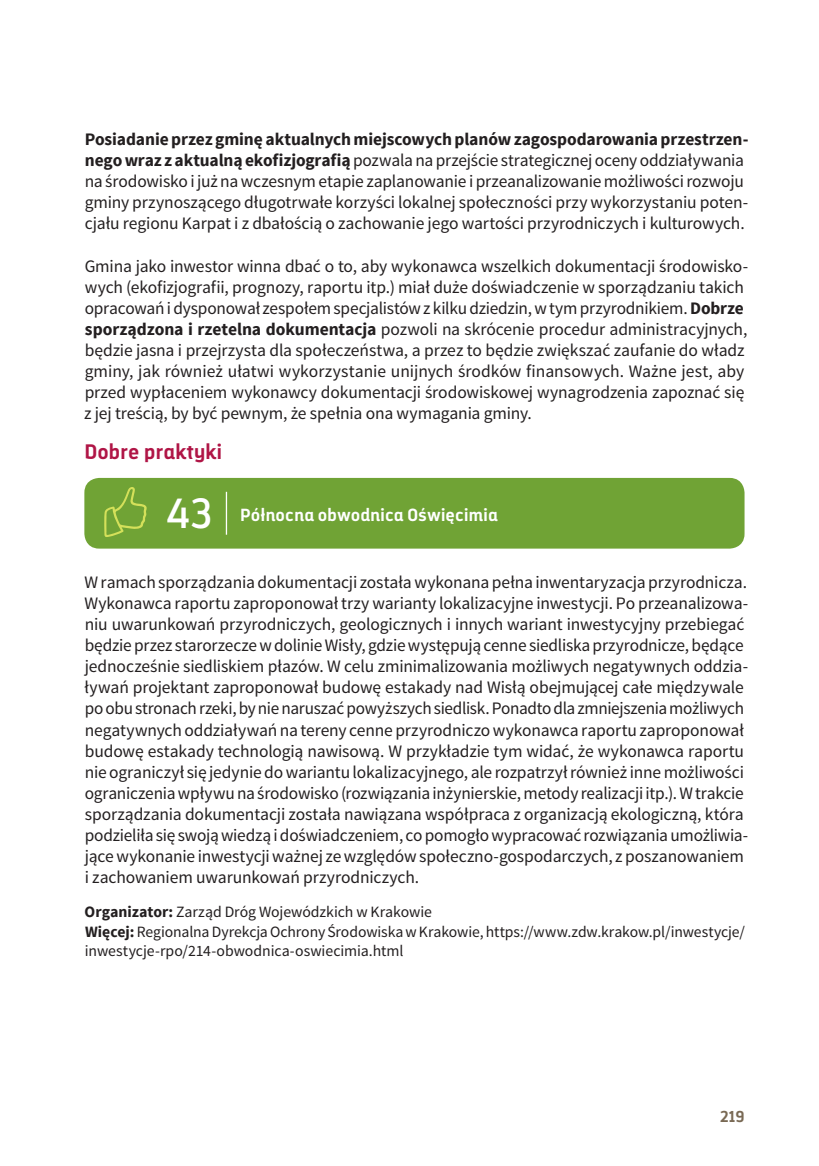
<style>
.page{position:relative;width:819px;height:1166px;background:#fff}
.page>*{position:absolute;margin:0;border:0;box-sizing:border-box;transform-origin:0 0}
.t1{font:42px "Darwin Alt";color:#fff}
.srodtytul{font:700 21px "Darwin Alt";letter-spacing:.015em;color:#b01546}
.teskt_glowny{font:17.5px/21px "Source Sans Pro";letter-spacing:-.01em;color:#231f20}
.t2{font:700 17.5px "Darwin Alt";letter-spacing:.015em;color:#fff}
.Organizator_wiecej_p{font:15.75px/19.2px "Source Sans Pro";letter-spacing:-.005em;color:#231f20}
.t3{font:700 15.75px "Darwin Alt";color:#796954}
.s1{font-weight:700}
</style>
<div class="page">
<div style="left:84px;top:478px;width:660px;height:70px;background:#70a335;border-radius:15px"></div>
<svg style="left:104px;top:487px;width:43px;height:50px"></svg>
<hr style="left:226px;top:492px;width:1px;height:43px;background:#fff">
<p class="teskt_glowny" style="left:85px;top:129px;width:665px"><span class="s1">Posiadanie przez gminę aktualnych miejscowych planów zagospodarowania przestrzen&shy;nego wraz z aktualną ekofizjografią</span> pozwala na przejście strategicznej oceny oddziaływania na środowisko i już na wczesnym etapie zaplanowanie i przeanalizowanie możliwości rozwoju gminy przynoszącego długotrwałe korzyści lokalnej społeczności przy wykorzystaniu poten&shy;cjału regionu Karpat i z dbałością o zachowanie jego wartości przyrodniczych i kulturowych.</p>
<p class="teskt_glowny" style="left:84px;top:256px;width:665px">Gmina jako inwestor winna dbać o to, aby wykonawca wszelkich dokumentacji środowisko&shy;wych (ekofizjografii, prognozy, raportu itp.) miał duże doświadczenie w sporządzaniu takich opracowań i dysponował zespołem specjalistów z kilku dziedzin, w tym przyrodnikiem. <span class="s1">Dobrze sporządzona i rzetelna dokumentacja</span> pozwoli na skrócenie procedur administracyjnych, będzie jasna i przejrzysta dla społeczeństwa, a przez to będzie zwiększać zaufanie do władz gminy, jak również ułatwi wykorzystanie unijnych środków finansowych. Ważne jest, aby przed wypłaceniem wykonawcy dokumentacji środowiskowej wynagrodzenia zapoznać się z jej treścią, by być pewnym, że spełnia ona wymagania gminy.</p>
<p class="srodtytul" style="left:85px;top:439px;width:138px">Dobre praktyki</p>
<p class="t1" style="left:166px;top:488px;width:48px">43</p>
<p class="t2" style="left:240px;top:504px;width:258px">Północna obwodnica Oświęcimia</p>
<p class="teskt_glowny" style="left:84px;top:572px;width:665px">W ramach sporządzania dokumentacji została wykonana pełna inwentaryzacja przyrodnicza.<br>Wykonawca raportu zaproponował trzy warianty lokalizacyjne inwestycji. Po przeanalizowa&shy;niu uwarunkowań przyrodniczych, geologicznych i innych wariant inwestycyjny przebiegać będzie przez starorzecze w dolinie Wisły, gdzie występują cenne siedliska przyrodnicze, będące jednocześnie siedliskiem płazów. W celu zminimalizowania możliwych negatywnych oddzia&shy;ływań projektant zaproponował budowę estakady nad Wisłą obejmującej całe międzywale po obu stronach rzeki, by nie naruszać powyższych siedlisk. Ponadto dla zmniejszenia możliwych negatywnych oddziaływań na tereny cenne przyrodniczo wykonawca raportu zaproponował budowę estakady technologią nawisową. W przykładzie tym widać, że wykonawca raportu nie ograniczył się jedynie do wariantu lokalizacyjnego, ale rozpatrzył również inne możliwości ograniczenia wpływu na środowisko (rozwiązania inżynierskie, metody realizacji itp.). W trakcie sporządzania dokumentacji została nawiązana współpraca z organizacją ekologiczną, która podzieliła się swoją wiedzą i doświadczeniem, co pomogło wypracować rozwiązania umożliwia&shy;jące wykonanie inwestycji ważnej ze względów społeczno-gospodarczych, z poszanowaniem i zachowaniem uwarunkowań przyrodniczych.</p>
<p class="Organizator_wiecej_p" style="left:85px;top:902px;width:349px"><span class="s1">Organizator:</span> Zarząd Dróg Wojewódzkich w Krakowie</p>
<p class="Organizator_wiecej_p" style="left:85px;top:922px;width:661px"><span class="s1">Więcej:</span> Regionalna Dyrekcja Ochrony Środowiska w Krakowie, https://www.zdw.krakow.pl/inwestycje/ inwestycje-rpo/214-obwodnica-oswiecimia.html</p>
<p class="t3" style="left:719px;top:1107px;width:26px">219</p>
</div>
